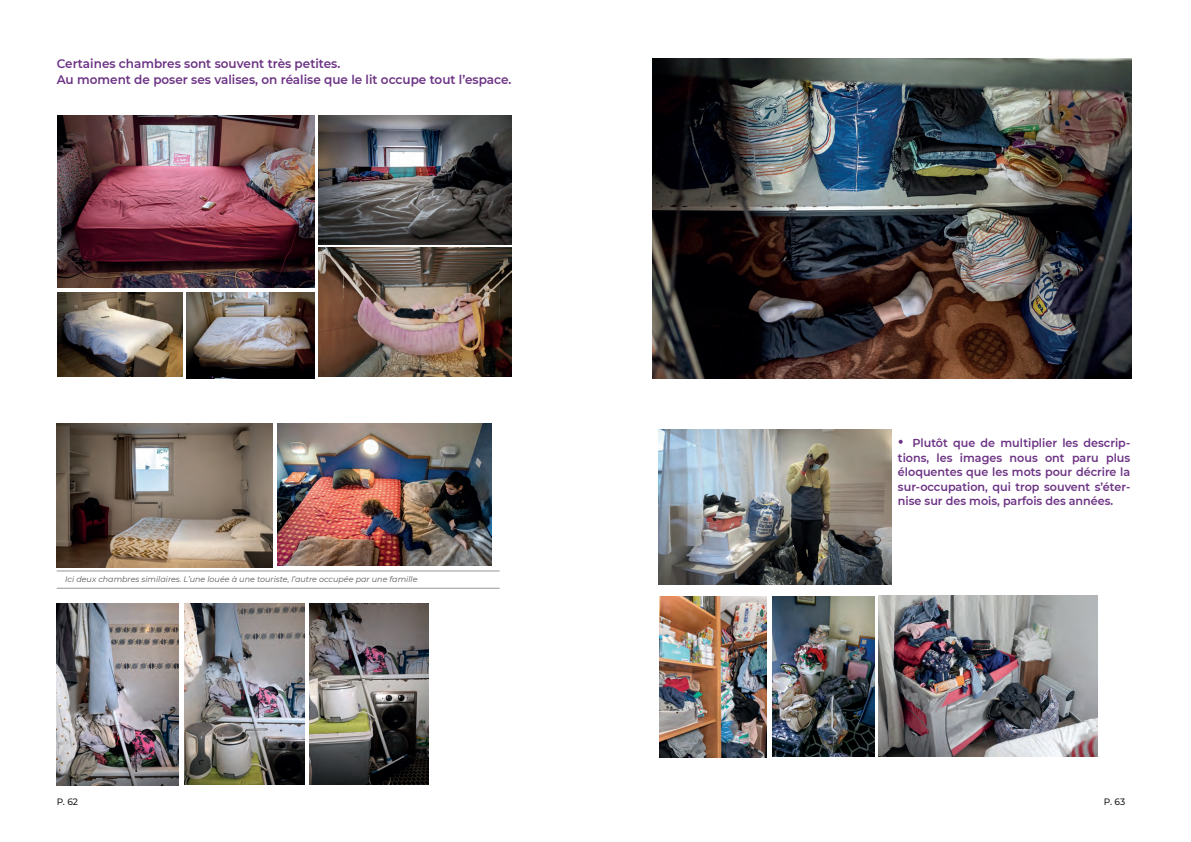
<style>
.page{position:relative;width:1191px;height:842px;background:#fff}
.page>*{position:absolute;margin:0;border:0;box-sizing:border-box;transform-origin:0 0}
.t1{font:600 12.4px/15.5px "Montserrat";color:#6c3284}
.t2{font:600 11.5px/14.4px "Montserrat";color:#6c3284;text-align:justify}
.t3{font:500 9.3px "Montserrat";color:#231f20}
.t4{font:italic 8px "Montserrat";color:#57585a}
.s1{font-size:18.5px}
</style>
<div class="page">
<hr style="left:57px;top:571px;width:442px;height:1px;background:#939598">
<hr style="left:57px;top:588px;width:442px;height:1px;background:#939598">
<img style="left:319px;top:116px;width:193px;height:128px">
<img style="left:187px;top:293px;width:128px;height:85px">
<img style="left:57px;top:293px;width:126px;height:83px">
<img style="left:57px;top:116px;width:258px;height:172px">
<img style="left:319px;top:248px;width:193px;height:128px">
<img style="left:277px;top:423px;width:214px;height:143px">
<img style="left:57px;top:423px;width:216px;height:144px">
<img style="left:57px;top:603px;width:121px;height:182px">
<img style="left:309px;top:604px;width:119px;height:181px">
<img style="left:184px;top:604px;width:120px;height:181px">
<img style="left:772px;top:596px;width:102px;height:161px">
<img style="left:659px;top:596px;width:108px;height:161px">
<img style="left:879px;top:596px;width:218px;height:161px">
<img style="left:658px;top:429px;width:234px;height:156px">
<img style="left:652px;top:59px;width:479px;height:319px">
<p class="t1" style="left:57px;top:56px;width:456px">Certaines chambres sont souvent très petites.<br>Au moment de poser ses valises, on réalise que le lit occupe tout l’espace.</p>
<p class="t4" style="left:65px;top:574px;width:354px">Ici deux chambres similaires. L’une louée à une touriste, l’autre occupée par une famille</p>
<p class="t2" style="left:898px;top:436px;width:234px"><span class="s1">•</span> Plutôt que de multiplier les descrip&shy;tions, les images nous ont paru plus éloquentes que les mots pour décrire la sur-occupation, qui trop souvent s’éter&shy;nise sur des mois, parfois des années.</p>
<p class="t3" style="left:57px;top:795px;width:23px">P. 62</p>
<p class="t3" style="left:1103px;top:795px;width:23px">p. 63</p>
</div>
